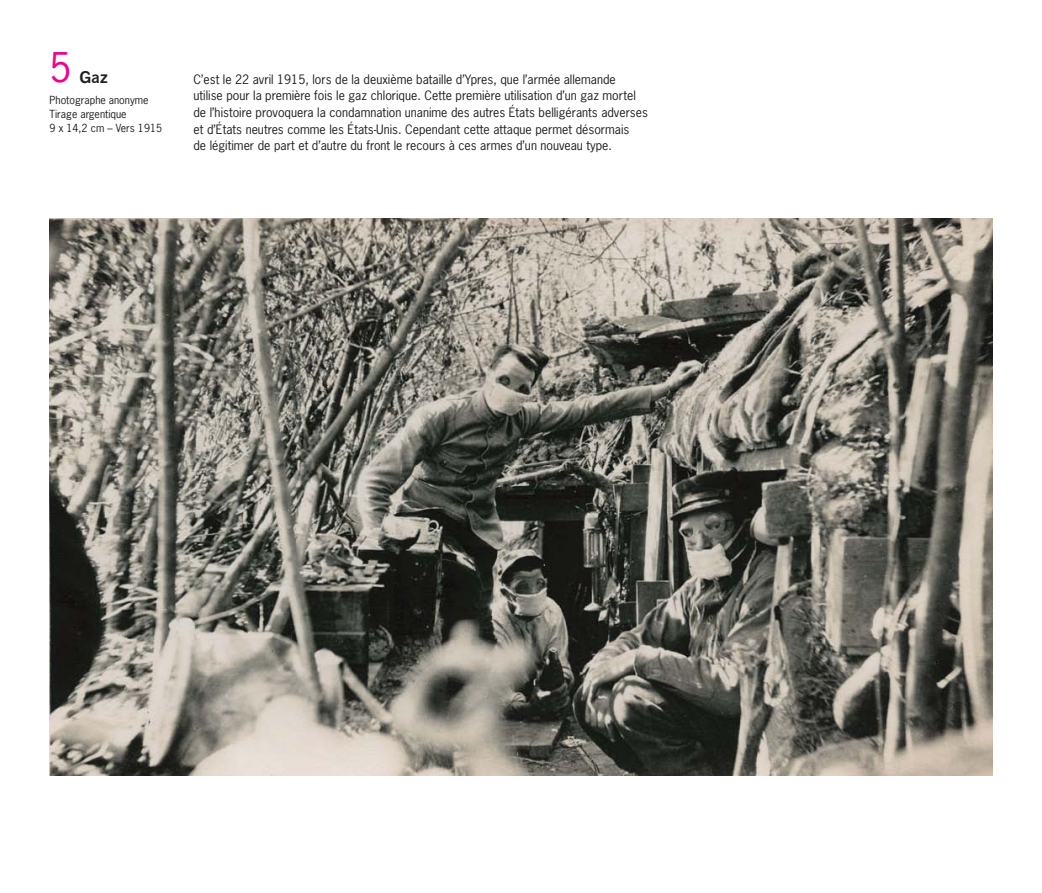
<style>
.page{position:relative;width:1042px;height:893px;background:#fff}
.page>*{position:absolute;margin:0;border:0;box-sizing:border-box;transform-origin:0 0}
.t1{font:38.5px "News Gothic";color:#ed028c}
.TITRE_NOIR{font:700 15.75px "News Gothic";color:#231f20}
.COMMENTAIRE{font:12.25px/16.6px "News Gothic";color:#231f20}
.Technique-texte{font:10.5px/14px "News Gothic";color:#231f20}
</style>
<div class="page">
<img style="left:50px;top:218px;width:942px;height:558px">
<h1 class="t1" style="left:50px;top:42px;width:24px">5</h1>
<p class="TITRE_NOIR" style="left:79px;top:67px;width:30px">Gaz</p>
<p class="Technique-texte" style="left:50px;top:93px;width:114px">Photographe anonyme<br>Tirage argentique<br>9 x 14,2 cm – Vers 1915</p>
<p class="COMMENTAIRE" style="left:193px;top:70px;width:456px">C’est le 22 avril 1915, lors de la deuxième bataille d’Ypres, que l’armée allemande utilise pour la première fois le gaz chlorique. Cette première utilisation d’un gaz mortel de l’histoire provoquera la condamnation unanime des autres États belligérants adverses et d’États neutres comme les États-Unis. Cependant cette attaque permet désormais<br>de légitimer de part et d’autre du front le recours à ces armes d’un nouveau type.</p>
</div>
